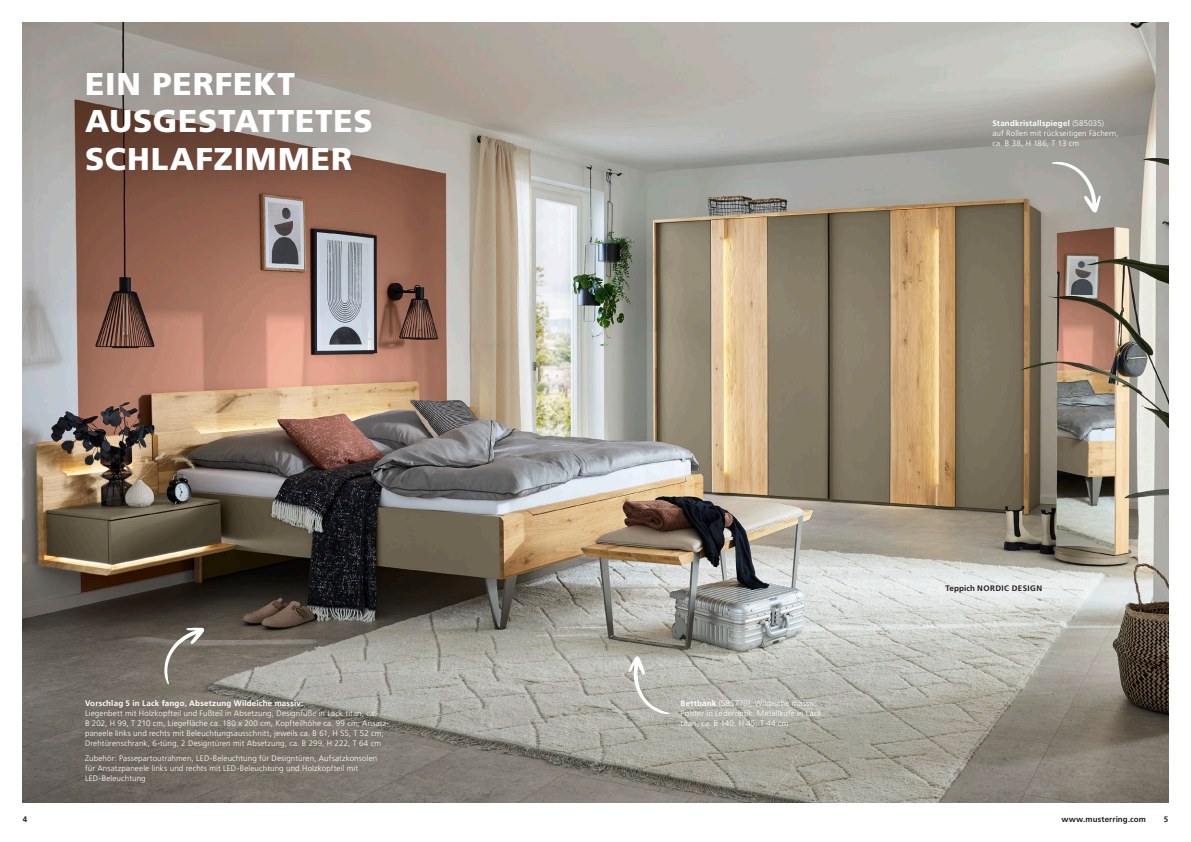
<style>
.page{position:relative;width:1191px;height:842px;background:#fff}
.page>*{position:absolute;margin:0;border:0;box-sizing:border-box;transform-origin:0 0}
.t1{font:900 31.5px/37.8px "Frutiger LT Std";letter-spacing:.025em;color:#fff}
.t2{font:300 8px/10px "Frutiger LT Std";letter-spacing:.015em;color:#fff}
.t3{font:700 8px "Frutiger LT Std";letter-spacing:.025em;color:#fff}
.t4{font:700 8px "Frutiger LT Std";letter-spacing:.015em;color:#231f20}
.t5{font:700 8px "Frutiger LT Std";letter-spacing:.045em;color:#231f20}
.s1{font-weight:700}
</style>
<div class="page">
<img style="left:23px;top:23px;width:1145px;height:779px">
<svg style="left:628px;top:656px;width:41px;height:58px;background:#bebeb7"></svg>
<svg style="left:164px;top:628px;width:41px;height:56px;background:#878178"></svg>
<svg style="left:1052px;top:162px;width:48px;height:51px;background:#b1afaa"></svg>
<div style="left:56px;top:41px;width:345px;height:160px;background:#231f20;opacity:.4"></div>
<h1 class="t1" style="left:85px;top:65px;width:289px">EIN PERFEKT<br>AUSGESTATTETES<br>SCHLAFZIMMER</h1>
<p class="t3" style="left:85px;top:699px;width:220px">Vorschlag 5 in Lack fango, Absetzung Wildeiche massiv:</p>
<p class="t2" style="left:85px;top:708px;width:305px">Liegenbett mit Holzkopfteil und Fußteil in Absetzung, Designfüße in Lack titan, ca.<br>B 202, H 99, T 210 cm, Liegefläche ca. 180 x 200 cm, Kopfteilhöhe ca. 99 cm; Ansatz&shy;paneele links und rechts mit Beleuchtungsausschnitt, jeweils ca. B 61, H 55, T 52 cm; Drehtürenschrank, 6-türig, 2 Designtüren mit Absetzung, ca. B 299, H 222, T 64 cm</p>
<p class="t2" style="left:85px;top:753px;width:294px">Zubehör: Passepartoutrahmen, LED-Beleuchtung für Designtüren, Aufsatzkonsolen für Ansatzpaneele links und rechts mit LED-Beleuchtung und Holzkopfteil mit<br>LED-Beleuchtung</p>
<p class="t2" style="left:992px;top:119px;width:128px"><span class="s1">Standkristallspiegel</span> (585035)<br>auf Rollen mit rückseitigen Fächern, ca. B 38, H 186, T 13 cm</p>
<p class="t2" style="left:680px;top:698px;width:143px"><span class="s1">Bettbank</span> (585770), Wildeiche massiv,<br>Polster in Lederoptik, Metallkufe in Lack titan, ca. B 140, H 45, T 44 cm</p>
<p class="t5" style="left:945px;top:583px;width:98px">Teppich NORDIC DESIGN</p>
<p class="t4" style="left:23px;top:815px;width:6px">4</p>
<p class="t4" style="left:1061px;top:815px;width:86px">www.musterring.com</p>
<p class="t4" style="left:1163px;top:815px;width:6px">5</p>
</div>
